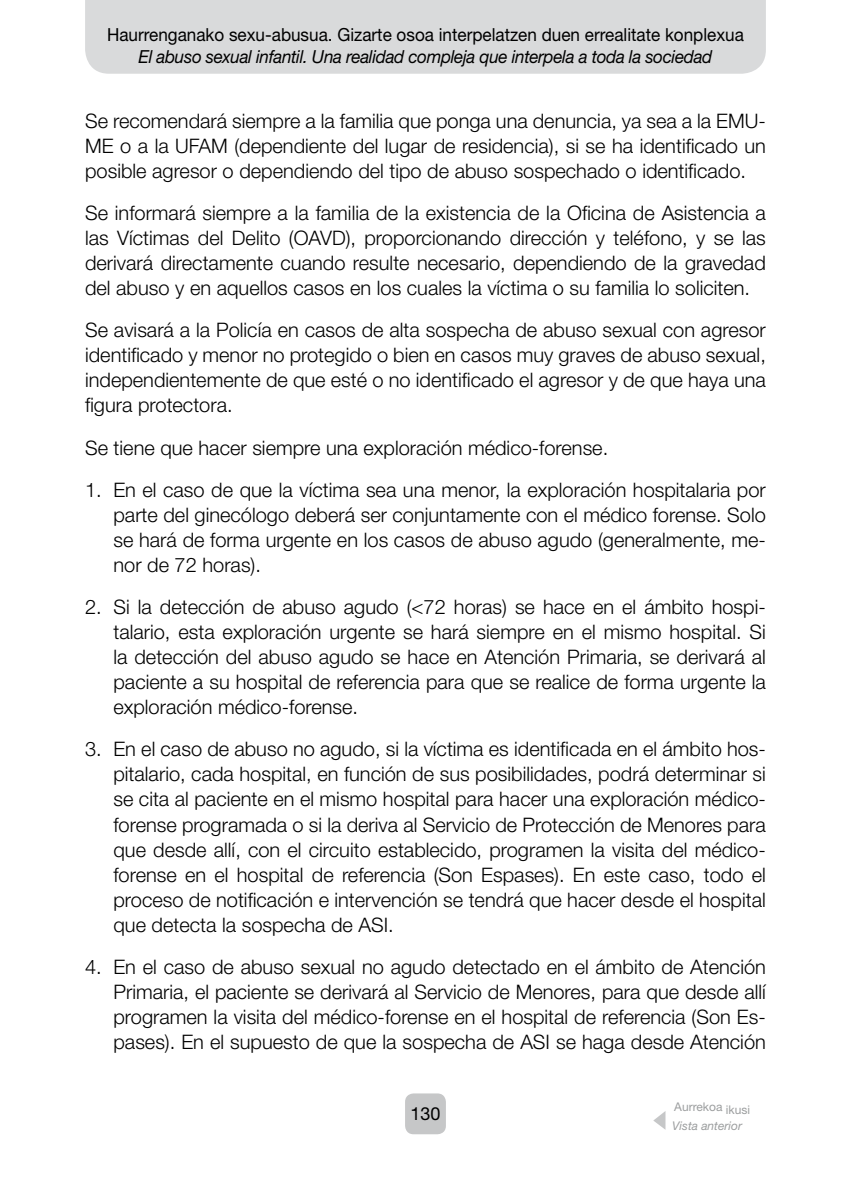
<style>
.page{position:relative;width:851px;height:1191px;background:#fff}
.page>*{position:absolute;margin:0;border:0;box-sizing:border-box;transform-origin:0 0}
.t1{font:300 20px/25px "Helvetica Neue LT Std";color:#000;text-align:justify}
.t2{font:18px "Helvetica Neue LT Std";color:#000;scale:.95 1}
.t3{font:italic 18px "Helvetica Neue LT Std";letter-spacing:-.02em;color:#000;scale:.95 1}
.t4{font:18px "Helvetica Neue LT Std";color:#000}
.t5{font:italic 12px "Helvetica Neue LT Std";color:#9c9e9f}
.t6{font:12px "Helvetica Neue LT Std";color:#9c9e9f}
</style>
<div class="page">
<div style="left:405px;top:1093px;width:41px;height:41px;background:#c6c7c8;border-radius:9px"></div>
<div style="left:85px;top:0;width:680px;height:74px;background:#d9dadb"></div>
<svg style="left:653px;top:1111px;width:12px;height:18px"></svg>
<p class="t2" style="left:107px;top:24px;width:672px">Haurrenganako sexu-abusua. Gizarte osoa interpelatzen duen errealitate konplexua</p>
<p class="t3" style="left:139px;top:46px;width:605px">El abuso sexual infantil. Una realidad compleja que interpela a toda la sociedad</p>
<p class="t1" style="left:85px;top:108px;width:682px">Se recomendará siempre a la familia que ponga una denuncia, ya sea a la EMU-ME o a la UFAM (dependiente del lugar de residencia), si se ha identificado un posible agresor o dependiendo del tipo de abuso sospechado o identificado.</p>
<p class="t1" style="left:85px;top:200px;width:682px">Se informará siempre a la familia de la existencia de la Oficina de Asistencia a las Víctimas del Delito (OAVD), proporcionando dirección y teléfono, y se las derivará directamente cuando resulte necesario, dependiendo de la gravedad del abuso y en aquellos casos en los cuales la víctima o su familia lo soliciten.</p>
<p class="t1" style="left:85px;top:317px;width:682px">Se avisará a la Policía en casos de alta sospecha de abuso sexual con agresor identificado y menor no protegido o bien en casos muy graves de abuso sexual, independientemente de que esté o no identificado el agresor y de que haya una figura protectora.</p>
<p class="t1" style="left:85px;top:434px;width:524px">Se tiene que hacer siempre una exploración médico-forense.</p>
<p class="t1" style="left:113px;top:476px;width:653px;text-indent:-28px">1. En el caso de que la víctima sea una menor, la exploración hospitalaria por parte del ginecólogo deberá ser conjuntamente con el médico forense. Solo se hará de forma urgente en los casos de abuso agudo (generalmente, me&shy;nor de 72 horas).</p>
<p class="t1" style="left:113px;top:594px;width:653px;text-indent:-28px">2. Si la detección de abuso agudo (&lt;72 horas) se hace en el ámbito hospi&shy;talario, esta exploración urgente se hará siempre en el mismo hospital. Si la detección del abuso agudo se hace en Atención Primaria, se derivará al paciente a su hospital de referencia para que se realice de forma urgente la exploración médico-forense.</p>
<p class="t1" style="left:113px;top:736px;width:654px;text-indent:-28px">3. En el caso de abuso no agudo, si la víctima es identificada en el ámbito hos&shy;pitalario, cada hospital, en función de sus posibilidades, podrá determinar si se cita al paciente en el mismo hospital para hacer una exploración médico&shy;forense programada o si la deriva al Servicio de Protección de Menores para que desde allí, con el circuito establecido, programen la visita del médico&shy;forense en el hospital de referencia (Son Espases). En este caso, todo el proceso de notificación e intervención se tendrá que hacer desde el hospital que detecta la sospecha de ASI.</p>
<p class="t1" style="left:113px;top:954px;width:653px;text-indent:-28px">4. En el caso de abuso sexual no agudo detectado en el ámbito de Atención Primaria, el paciente se derivará al Servicio de Menores, para que desde allí programen la visita del médico-forense en el hospital de referencia (Son Es&shy;pases). En el supuesto de que la sospecha de ASI se haga desde Atención</p>
<p class="t4" style="left:410px;top:1103px;width:32px">130</p>
<p class="t6" style="left:674px;top:1099px;width:77px">Aurrekoa ikusi</p>
<p class="t5" style="left:672px;top:1119px;width:71px">Vista anterior</p>
</div>
